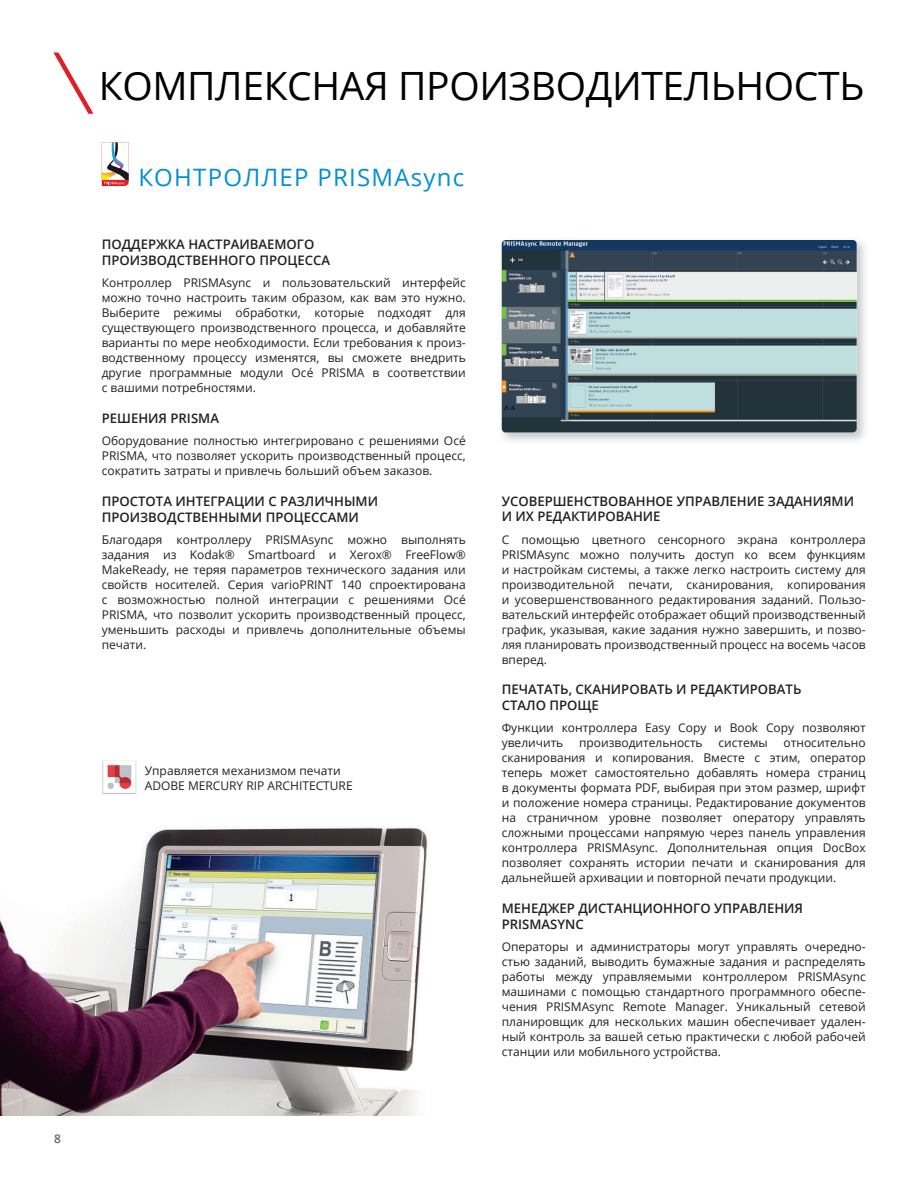
<style>
.page{position:relative;width:918px;height:1188px;background:#fff}
.page>*{position:absolute;margin:0;border:0;box-sizing:border-box;transform-origin:0 0}
.t1{font:39px "Open Sans";letter-spacing:-.01em;color:#000}
.t2{font:24px "Open Sans";letter-spacing:.05em;color:#008fd5}
.t3{font:600 13.2px/15.8px "Open Sans";color:#231f20}
.t4{font:12px/15px "Open Sans";color:#231f20;text-align:justify}
.t5{font:600 12px "Open Sans";color:#636366}
</style>
<div class="page">
<img style="left:0;top:827px;width:428px;height:289px">
<svg style="left:53px;top:53px;width:41px;height:61px"></svg>
<img style="left:502px;top:240px;width:355px;height:192px">
<svg style="left:101px;top:142px;width:23px;height:45px"></svg>
<svg style="left:102px;top:142px;width:27px;height:44px"></svg>
<img style="left:102px;top:761px;width:35px;height:33px">
<p class="t5" style="left:54px;top:1130px;width:8px">8</p>
<h1 class="t1" style="left:99px;top:59px;width:767px">КОМПЛЕКСНАЯ ПРОИЗВОДИТЕЛЬНОСТЬ</h1>
<h2 class="t2" style="left:138px;top:160px;width:328px">КОНТРОЛЛЕР PRISMAsync</h2>
<p class="t3" style="left:102px;top:237px;width:230px">ПОДДЕРЖКА НАСТРАИВАЕМОГО<br>ПРОИЗВОДСТВЕННОГО ПРОЦЕССА</p>
<p class="t4" style="left:102px;top:275px;width:366px">Контроллер PRISMAsync и пользовательский интерфейс можно точно настроить таким образом, как вам это нужно.<br>Выберите режимы обработки, которые подходят для существующего производственного процесса, и добавляйте варианты по мере необходимости. Если требования к произ&shy;водственному процессу изменятся, вы сможете внедрить другие программные модули Océ PRISMA в соответствии с вашими потребностями.</p>
<p class="t3" style="left:102px;top:410px;width:119px">РЕШЕНИЯ PRISMA</p>
<p class="t4" style="left:102px;top:433px;width:366px">Оборудование полностью интегрировано с решениями Océ PRISMA, что позволяет ускорить производственный процесс, сократить затраты и привлечь больший объем заказов.</p>
<p class="t3" style="left:102px;top:493px;width:278px">ПРОСТОТА ИНТЕГРАЦИИ С РАЗЛИЧНЫМИ<br>ПРОИЗВОДСТВЕННЫМИ ПРОЦЕССАМИ</p>
<p class="t4" style="left:102px;top:532px;width:366px">Благодаря контроллеру PRISMAsync можно выполнять задания из Kodak® Smartboard и Xerox® FreeFlow® MakeReady, не теряя параметров технического задания или свойств носителей. Серия varioPRINT 140 спроектирована с возможностью полной интеграции с решениями Océ PRISMA, что позволит ускорить производственный процесс, уменьшить расходы и привлечь дополнительные объемы печати.</p>
<p class="t4" style="left:145px;top:762px;width:209px">Управляется механизмом печати<br>ADOBE MERCURY RIP ARCHITECTURE</p>
<p class="t3" style="left:502px;top:493px;width:354px">УСОВЕРШЕНСТВОВАННОЕ УПРАВЛЕНИЕ ЗАДАНИЯМИ<br>И ИХ РЕДАКТИРОВАНИЕ</p>
<p class="t4" style="left:502px;top:531px;width:366px">С помощью цветного сенсорного экрана контроллера PRISMAsync можно получить доступ ко всем функциям и настройкам системы, а также легко настроить систему для производительной печати, сканирования, копирования и усовершенствованного редактирования заданий. Пользо&shy;вательский интерфейс отображает общий производственный график, указывая, какие задания нужно завершить, и позво&shy;ляя планировать производственный процесс на восемь часов вперед.</p>
<p class="t3" style="left:502px;top:681px;width:301px">ПЕЧАТАТЬ, СКАНИРОВАТЬ И РЕДАКТИРОВАТЬ<br>СТАЛО ПРОЩЕ</p>
<p class="t4" style="left:502px;top:720px;width:366px">Функции контроллера Easy Copy и Book Copy позволяют увеличить</p>
<p class="t4" style="left:502px;top:735px;width:366px;text-indent:282px">относительно сканирования и копирования. Вместе с этим, оператор теперь может самостоятельно добавлять номера страниц в документы формата PDF, выбирая при этом размер, шрифт и положение номера страницы. Редактирование документов на страничном уровне позволяет оператору управлять сложными процессами напрямую через панель управления контроллера PRISMAsync. Дополнительная опция DocBox позволяет сохранять истории печати и сканирования для дальнейшей архивации и повторной печати продукции.</p>
<p class="t3" style="left:502px;top:900px;width:303px">МЕНЕДЖЕР ДИСТАНЦИОННОГО УПРАВЛЕНИЯ<br>PRISMASYNC</p>
<p class="t4" style="left:502px;top:939px;width:366px">Операторы и администраторы могут управлять очередно&shy;стью заданий, выводить бумажные задания и распределять работы между управляемыми контроллером PRISMAsync машинами с помощью стандартного программного обеспе&shy;чения PRISMAsync Remote Manager. Уникальный сетевой планировщик для нескольких машин обеспечивает удален&shy;ный контроль за вашей сетью практически с любой рабочей станции или мобильного устройства.</p>
<p class="t4" style="left:579px;top:735px;width:125px">производительность</p>
<p class="t4" style="left:718px;top:735px;width:51px">системы</p>
</div>
